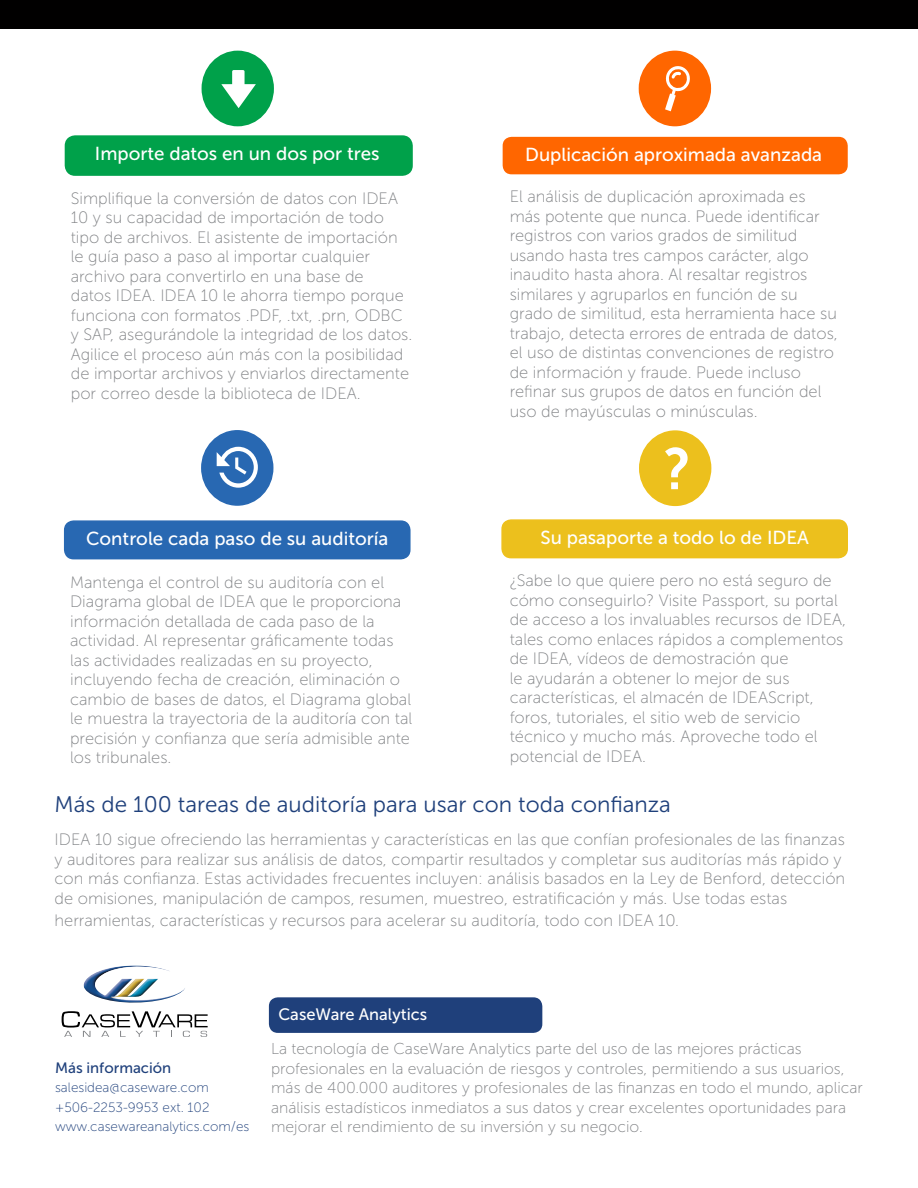
<style>
.page{position:relative;width:918px;height:1188px;background:#fff}
.page>*{position:absolute;margin:0;border:0;box-sizing:border-box;transform-origin:0 0}
.t1{font:22.5px "Museo Sans 300";color:#1f407b}
.t2{font:18.75px "Museo Sans 500";color:#fffffe}
.t3{font:18.75px "Museo Sans 500";color:#fff}
.t4{font:16.5px/19.5px "Museo Sans 100";color:#808285}
.t5{font:16.5px "Museo Sans 500";color:#fffffe}
.t6{font:15.75px/19.5px "Museo Sans 100";color:#808285}
.t7{font:15px "Museo Sans 500";color:#1f407b}
.t8{font:13.5px/19.5px "Museo Sans 100";color:#1f407b}
</style>
<div class="page">
<div style="left:639px;top:51px;width:72px;height:75px;background:#f60;border-radius:50%"></div>
<svg style="left:665px;top:66px;width:25px;height:45px"></svg>
<div style="left:203px;top:52px;width:69px;height:73px;background:#00a14a;border-radius:50%"></div>
<div style="left:202px;top:51px;width:72px;height:75px;border:3px solid #00a14b;border-radius:50%"></div>
<svg style="left:221px;top:70px;width:35px;height:38px"></svg>
<div style="left:66px;top:137px;width:345px;height:37px;background:#00a14a;border-radius:9px"></div>
<div style="left:65px;top:135px;width:348px;height:41px;border:3px solid #00a14b;border-radius:9px"></div>
<div style="left:640px;top:431px;width:71px;height:74px;background:#ecc01d;border-radius:50%"></div>
<div style="left:639px;top:430px;width:72px;height:76px;border:2px solid #eec01b;border-radius:50%"></div>
<svg style="left:665px;top:447px;width:23px;height:42px"></svg>
<div style="left:202px;top:431px;width:71px;height:74px;background:#2868b2;border-radius:50%"></div>
<div style="left:201px;top:430px;width:72px;height:76px;border:2px solid #2868b2;border-radius:50%"></div>
<svg style="left:217px;top:447px;width:41px;height:41px"></svg>
<div style="left:0;top:0;width:918px;height:28px;background:#010000"></div>
<div style="left:503px;top:137px;width:345px;height:37px;background:#f60;border-radius:9px"></div>
<div style="left:65px;top:521px;width:345px;height:38px;background:#2868b2;border-radius:9px"></div>
<div style="left:64px;top:520px;width:347px;height:39px;border:2px solid #2868b2;border-radius:9px"></div>
<div style="left:502px;top:520px;width:345px;height:38px;background:#ecc01d;border-radius:9px"></div>
<div style="left:501px;top:519px;width:347px;height:39px;border:2px solid #eec01b;border-radius:9px"></div>
<img style="left:83px;top:965px;width:102px;height:38px">
<svg style="left:62px;top:1011px;width:146px;height:26px"></svg>
<div style="left:269px;top:997px;width:273px;height:36px;background:#1f407b;border-radius:9px"></div>
<p class="t3" style="left:95px;top:144px;width:286px">Importe datos en un dos por tres</p>
<p class="t4" style="left:71px;top:188px;width:343px">Simplifique la conversión de datos con IDEA 10 y su capacidad de importación de todo tipo de archivos. El asistente de importación le guía paso a paso al importar cualquier archivo para convertirlo en una base de<br>datos IDEA. IDEA 10 le ahorra tiempo porque funciona con formatos .PDF, .txt, .prn, ODBC y SAP, asegurándole la integridad de los datos.<br>Agilice el proceso aún más con la posibilidad de importar archivos y enviarlos directamente por correo desde la biblioteca de IDEA.</p>
<p class="t2" style="left:525px;top:144px;width:299px">Duplicación aproximada avanzada</p>
<p class="t4" style="left:510px;top:187px;width:330px">El análisis de duplicación aproximada es más potente que nunca. Puede identificar registros con varios grados de similitud usando hasta tres campos carácter, algo inaudito hasta ahora. Al resaltar registros similares y agruparlos en función de su grado de similitud, esta herramienta hace su trabajo, detecta errores de entrada de datos, el uso de distintas convenciones de registro de información y fraude. Puede incluso refinar sus grupos de datos en función del uso de mayúsculas o minúsculas.</p>
<p class="t3" style="left:86px;top:528px;width:304px">Controle cada paso de su auditoría</p>
<p class="t2" style="left:541px;top:528px;width:270px">Su pasaporte a todo lo de IDEA</p>
<p class="t2" style="left:65px;top:528px;width:286px">Imp rte datos en un dos por tres</p>
<p class="t4" style="left:70px;top:573px;width:344px">Mantenga el control de su auditoría con el Diagrama global de IDEA que le proporciona información detallada de cada paso de la actividad. Al representar gráficamente todas las actividades realizadas en su proyecto, incluyendo fecha de creación, eliminación o cambio de bases de datos, el Diagrama global le muestra la trayectoria de la auditoría con tal precisión y confianza que sería admisible ante los tribunales.</p>
<p class="t4" style="left:510px;top:571px;width:338px">¿Sabe lo que quiere pero no está seguro de cómo conseguirlo? Visite Passport, su portal de acceso a los invaluables recursos de IDEA, tales como enlaces rápidos a complementos de IDEA, vídeos de demostración que<br>le ayudarán a obtener lo mejor de sus características, el almacén de IDEAScript, foros, tutoriales, el sitio web de servicio técnico y mucho más. Aproveche todo el potencial de IDEA.</p>
<h1 class="t1" style="left:55px;top:793px;width:618px">Más de 100 tareas de auditoría para usar con toda confianza</h1>
<p class="t4" style="left:55px;top:830px;width:792px">IDEA 10 sigue ofreciendo las herramientas y características en las que confían profesionales de las finanzas y auditores para realizar sus análisis de datos, compartir resultados y completar sus auditorías más rápido y con más confianza. Estas actividades frecuentes incluyen: análisis basados en la Ley de Benford, detección de omisiones, manipulación de campos, resumen, muestreo, estratificación y más. Use todas estas</p>
<p class="t4" style="left:55px;top:910px;width:626px">herramientas, características y recursos para acelerar su auditoría, todo con IDEA 10.</p>
<p class="t7" style="left:55px;top:1059px;width:118px">Más información</p>
<p class="t8" style="left:55px;top:1078px;width:196px">salesidea@caseware.com +506-2253-9953 ext. 102 www.casewareanalytics.com/es</p>
<p class="t5" style="left:278px;top:1006px;width:150px">CaseWare Analytics</p>
<p class="t6" style="left:271px;top:1039px;width:593px">La tecnología de CaseWare Analytics parte del uso de las mejores prácticas profesionales en la evaluación de riesgos y controles, permitiendo a sus usuarios, más de 400.000 auditores y profesionales de las finanzas en todo el mundo, aplicar análisis estadísticos inmediatos a sus datos y crear excelentes oportunidades para mejorar el rendimiento de su inversión y su negocio.</p>
</div>
